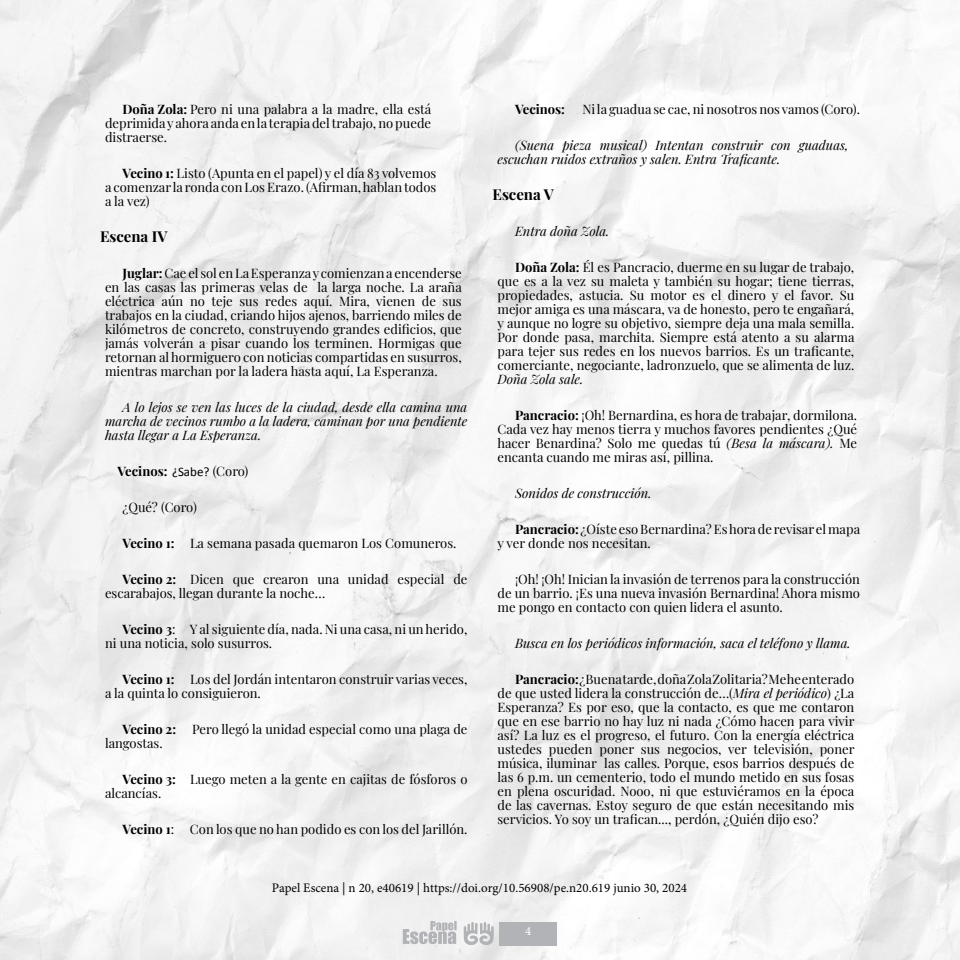
<style>
.page{position:relative;width:960px;height:960px;background:#fff}
.page>*{position:absolute;margin:0;border:0;box-sizing:border-box;transform-origin:0 0}
.Paragraph_Style_1{font:700 15px "Playfair Display";color:#000}
.Body_Text{font:13px/14px "Playfair Display";color:#000;text-align:justify}
.t1{font:italic 13px/14px "Playfair Display";color:#000;text-align:justify}
.t2{font:13px "Minion Pro";color:#000}
.Body_Text-2{font:700 13px "Playfair Display";color:#000}
.t3{font:12.65px "Minion Pro";color:#fff}
.s1{font-weight:700}
.s2{font-family:"Calibri";font-weight:400}
.s3{font-weight:400}
.s4{font-style:italic}
</style>
<div class="page">
<img style="left:0;top:0;width:960px;height:960px">
<div style="left:499px;top:922px;width:58px;height:23px;background:#b2b3b7"></div>
<svg style="left:464px;top:922px;width:30px;height:24px"></svg>
<svg style="left:403px;top:921px;width:54px;height:23px"></svg>
<p class="Body_Text" style="left:105px;top:101px;width:328px;text-indent:18px"><span class="s1">Doña Zola:</span> Pero ni una palabra a la madre, ella está deprimida y ahora anda en la terapia del trabajo, no puede distraerse.</p>
<p class="Body_Text" style="left:105px;top:165px;width:333px;text-indent:17px"><span class="s1">Vecino 1:</span> Listo (Apunta en el papel) y el día 83 volvemos a comenzar la ronda con Los Erazo. (Afirman, hablan todos a la vez)</p>
<p class="Paragraph_Style_1" style="left:100px;top:225px;width:69px">Escena IV</p>
<p class="Body_Text" style="left:105px;top:265px;width:358px;text-indent:17px"><span class="s1">Juglar:</span> Cae el sol en La Esperanza y comienzan a encenderse en las casas las primeras velas de la larga noche. La araña eléctrica aún no teje sus redes aquí. Mira, vienen de sus trabajos en la ciudad, criando hijos ajenos, barriendo miles de kilómetros de concreto, construyendo grandes edificios, que jamás volverán a pisar cuando los terminen. Hormigas que retornan al hormiguero con noticias compartidas en susurros, mientras marchan por la ladera hasta aquí, La Esperanza.</p>
<p class="t1" style="left:105px;top:399px;width:364px;text-indent:17px">A lo lejos se ven las luces de la ciudad, desde ella camina una marcha de vecinos rumbo a la ladera, caminan por una pendiente hasta llegar a La Esperanza.</p>
<p class="Body_Text-2" style="left:118px;top:461px;width:132px">Vecinos: <span class="s2">¿Sabe?</span> <span class="s3">(Coro)</span></p>
<p class="Body_Text" style="left:123px;top:499px;width:76px">¿Qué? (Coro)</p>
<p class="Body_Text" style="left:123px;top:535px;width:335px"><span class="s1">Vecino 1:</span> La semana pasada quemaron Los Comuneros.</p>
<p class="Body_Text" style="left:105px;top:571px;width:364px;text-indent:18px"><span class="s1">Vecino 2:</span> Dicen que crearon una unidad especial de escarabajos, llegan durante la noche…</p>
<p class="Body_Text" style="left:105px;top:621px;width:364px;text-indent:17px"><span class="s1">Vecino 3</span>: Y al siguiente día, nada. Ni una casa, ni un herido, ni una noticia, solo susurros.</p>
<p class="Body_Text" style="left:105px;top:671px;width:364px;text-indent:18px"><span class="s1">Vecino 1:</span> Los del Jordán intentaron construir varias veces, a la quinta lo consiguieron.</p>
<p class="Body_Text" style="left:105px;top:721px;width:364px;text-indent:17px"><span class="s1">Vecino 2:</span> Pero llegó la unidad especial como una plaga de langostas.</p>
<p class="Body_Text" style="left:105px;top:771px;width:364px;text-indent:18px"><span class="s1">Vecino 3:</span> Luego meten a la gente en cajitas de fósforos o alcancías.</p>
<p class="Body_Text" style="left:123px;top:821px;width:346px"><span class="s1">Vecino 1</span>: Con los que no han podido es con los del Jarillón.</p>
<p class="Body_Text-2" style="left:515px;top:99px;width:52px">Vecinos:</p>
<p class="Body_Text" style="left:582px;top:101px;width:279px">Ni la guadua se cae, ni nosotros nos vamos (Coro).</p>
<p class="t1" style="left:498px;top:137px;width:352px;text-indent:17px">(Suena pieza musical) Intentan construir con guaduas, escuchan ruidos extraños y salen. Entra Traficante.</p>
<p class="Paragraph_Style_1" style="left:493px;top:183px;width:63px">Escena V</p>
<p class="t1" style="left:515px;top:223px;width:96px">Entra doña Zola.</p>
<p class="Body_Text" style="left:498px;top:259px;width:358px;text-indent:17px"><span class="s1">Doña Zola:</span> Él es Pancracio, duerme en su lugar de trabajo, que es a la vez su maleta y también su hogar; tiene tierras, propiedades, astucia. Su motor es el dinero y el favor. Su mejor amiga es una máscara, va de honesto, pero te engañará, y aunque no logre su objetivo, siempre deja una mala semilla.<br>Por donde pasa, marchita. Siempre está atento a su alarma para tejer sus redes en los nuevos barrios. Es un traficante, comerciante, negociante, ladronzuelo, que se alimenta de luz.<br><span class="s4">Doña Zola sale.</span></p>
<p class="Body_Text" style="left:498px;top:407px;width:361px;text-indent:17px"><span class="s1">Pancracio:</span> ¡Oh! Bernardina, es hora de trabajar, dormilona.<br>Cada vez hay menos tierra y muchos favores pendientes ¿Qué hacer Benardina? Solo me quedas tú <span class="s4">(Besa la máscara).</span> Me encanta cuando me miras así, pillina.</p>
<p class="t1" style="left:515px;top:485px;width:138px">Sonidos de construcción.</p>
<p class="Body_Text" style="left:498px;top:521px;width:364px;text-indent:17px"><span class="s1">Pancracio:</span> ¿Oíste eso Bernardina? Es hora de revisar el mapa y ver donde nos necesitan.</p>
<p class="Body_Text" style="left:498px;top:571px;width:364px;text-indent:17px">¡Oh! ¡Oh! Inician la invasión de terrenos para la construcción de un barrio. ¡Es una nueva invasión Bernardina! Ahora mismo me pongo en contacto con quien lidera el asunto.</p>
<p class="t1" style="left:515px;top:635px;width:337px">Busca en los periódicos información, saca el teléfono y llama.</p>
<p class="Body_Text" style="left:498px;top:671px;width:359px;text-indent:18px"><span class="s1">Pancracio:</span> ¿Buena tarde, doña Zola Zolitaria? Me he enterado de que usted lidera la construcción de…(<span class="s4">Mira el periódico</span>) ¿La Esperanza? Es por eso, que la contacto, es que me contaron que en ese barrio no hay luz ni nada ¿Cómo hacen para vivir así? La luz es el progreso, el futuro. Con la energía eléctrica ustedes pueden poner sus negocios, ver televisión, poner música, iluminar las calles. Porque, esos barrios después de las 6 p.m. un cementerio, todo el mundo metido en sus fosas en plena oscuridad. Nooo, ni que estuviéramos en la época de las cavernas. Estoy seguro de que están necesitando mis servicios. Yo soy un trafican..., perdón, ¿Quién dijo eso?</p>
<p class="t2" style="left:272px;top:879px;width:417px">Papel Escena | n 20, e40619 | https://doi.org/10.56908/pe.n20.619 junio 30, 2024</p>
<p class="t3" style="left:525px;top:922px;width:8px">4</p>
</div>
